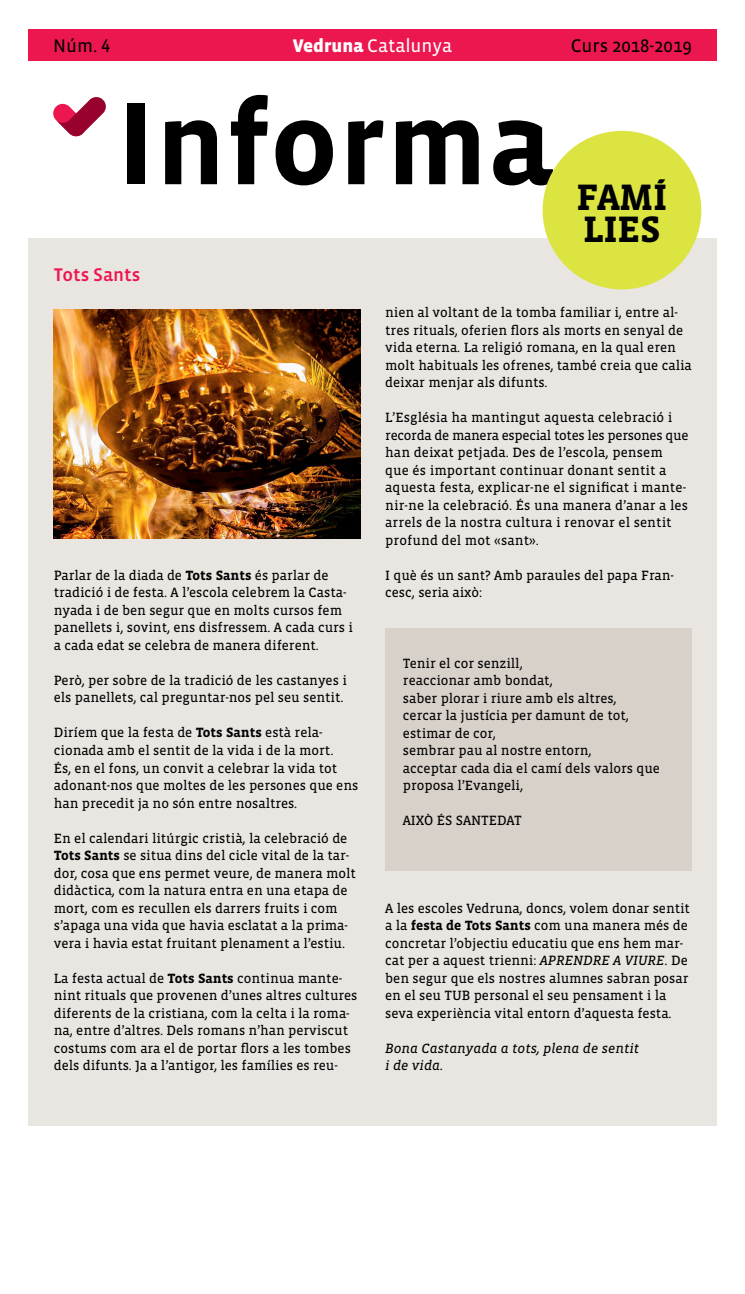
<style>
.page{position:relative;width:745px;height:1294px;background:#fff}
.page>*{position:absolute;margin:0;border:0;box-sizing:border-box;transform-origin:0 0}
.t1{font:700 120px "Vista Sans OT";color:#000}
.t2{font:700 37.62px/31.8px "Vista Slab OT";letter-spacing:-.01em;color:#000}
.t3{font:18.75px "Vista Sans OT";color:#000}
.t4{font:18.75px "Vista Sans OT";color:#fff}
.t5{font:500 18.75px "Vista Sans OT";color:#ed174f}
.t6{font:13.75px/17.5px "Vista Slab OT";color:#000}
.t7{font:italic 13.75px/17.5px "Vista Slab OT";color:#000}
.s1{font-weight:900}
.s2{font-weight:700}
.s3{font-style:italic}
</style>
<div class="page">
<div style="left:28px;top:238px;width:688px;height:887px;background:#e9e6e2"></div>
<div style="left:385px;top:628px;width:306px;height:243px;background:#d8d1ca"></div>
<svg style="left:53px;top:97px;width:53px;height:39px"></svg>
<div style="left:28px;top:29px;width:688px;height:32px;background:#ed174f"></div>
<div style="left:542px;top:131px;width:158px;height:158px;background:#dce442;border-radius:50%"></div>
<img style="left:53px;top:309px;width:307px;height:230px">
<h3 class="t4" style="left:292px;top:36px;width:161px"><span class="s1">Vedruna</span> Catalunya</h3>
<h1 class="t1" style="left:117px;top:82px;width:437px">Informa</h1>
<h3 class="t3" style="left:53px;top:36px;width:59px">Núm. 4</h3>
<h3 class="t3" style="left:570px;top:36px;width:122px">Curs 2018-2019</h3>
<h2 class="t2" style="left:576px;top:182px;width:92px">FAMÍ<br>LIES</h2>
<h3 class="t5" style="left:54px;top:265px;width:88px">Tots Sants</h3>
<p class="t6" style="left:54px;top:566px;width:300px">Parlar de la diada de <span class="s2">Tots Sants</span> és parlar de tradició i de festa. A l’escola celebrem la Casta&shy;nyada i de ben segur que en molts cursos fem panellets i, sovint, ens disfressem. A cada curs i a cada edat se celebra de manera diferent.</p>
<p class="t6" style="left:54px;top:671px;width:294px">Però, per sobre de la tradició de les castanyes i els panellets, cal preguntar-nos pel seu sentit.</p>
<p class="t6" style="left:54px;top:724px;width:306px">Diríem que la festa de <span class="s2">Tots Sants</span> està rela&shy;cionada amb el sentit de la vida i de la mort.<br>És, en el fons, un convit a celebrar la vida tot adonant-nos que moltes de les persones que ens han precedit ja no són entre nosaltres.</p>
<p class="t6" style="left:54px;top:829px;width:303px">En el calendari litúrgic cristià, la celebració de <span class="s2">Tots Sants</span> se situa dins del cicle vital de la tar&shy;dor, cosa que ens permet veure, de manera molt didàctica, com la natura entra en una etapa de mort, com es recullen els darrers fruits i com s’apaga una vida que havia esclatat a la prima&shy;vera i havia estat fruitant plenament a l’estiu.</p>
<p class="t6" style="left:54px;top:969px;width:305px">La festa actual de <span class="s2">Tots Sants</span> continua mante&shy;nint rituals que provenen d’unes altres cultures diferents de la cristiana, com la celta i la roma&shy;na, entre d’altres. Dels romans n’han perviscut costums com ara el de portar flors a les tombes dels difunts. Ja a l’antigor, les famílies es reu-</p>
<p class="t6" style="left:385px;top:304px;width:308px">nien al voltant de la tomba familiar i, entre al&shy;tres rituals, oferien flors als morts en senyal de vida eterna. La religió romana, en la qual eren molt habituals les ofrenes, també creia que calia deixar menjar als difunts.</p>
<p class="t6" style="left:385px;top:409px;width:304px">L’Església ha mantingut aquesta celebració i recorda de manera especial totes les persones que han deixat petjada. Des de l’escola, pensem que és important continuar donant sentit a aquesta festa, explicar-ne el significat i mante&shy;nir-ne la celebració. És una manera d’anar a les arrels de la nostra cultura i renovar el sentit profund del mot «sant».</p>
<p class="t6" style="left:385px;top:567px;width:290px">I què és un sant? Amb paraules del papa Fran&shy;cesc, seria això:</p>
<p class="t6" style="left:402px;top:654px;width:258px">Tenir el cor senzill,<br>reaccionar amb bondat,<br>saber plorar i riure amb els altres,<br>cercar la justícia per damunt de tot, estimar de cor,<br>sembrar pau al nostre entorn,<br>acceptar cada dia el camí dels valors que proposa l’Evangeli,</p>
<p class="t6" style="left:402px;top:812px;width:120px">AIXÒ ÉS SANTEDAT</p>
<p class="t6" style="left:385px;top:899px;width:306px">A les escoles Vedruna, doncs, volem donar sentit a la <span class="s2">festa de Tots Sants</span> com una manera més de concretar l’objectiu educatiu que ens hem mar&shy;cat per a aquest trienni: <span class="s3">APRENDRE A VIURE</span>. De ben segur que els nostres alumnes sabran posar en el seu TUB personal el seu pensament i la seva experiència vital entorn d’aquesta festa.</p>
<p class="t7" style="left:385px;top:1039px;width:255px">Bona Castanyada a tots, plena de sentit i de vida.</p>
</div>
